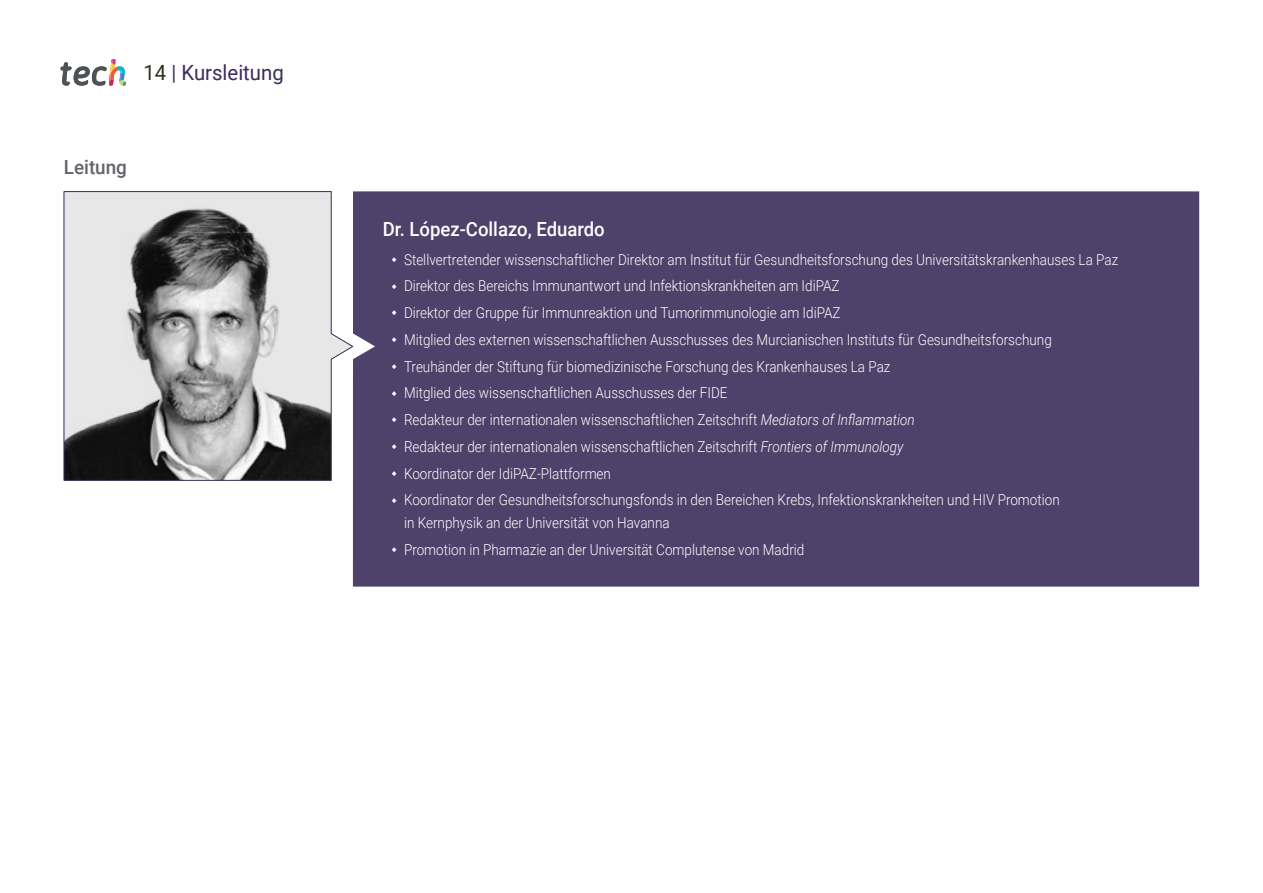
<style>
.page{position:relative;width:1263px;height:893px;background:#fff}
.page>*{position:absolute;margin:0;border:0;box-sizing:border-box;transform-origin:0 0}
.t1{font:21px "Roboto";color:#3b2c5a}
.t2{font:500 19.5px "Roboto";color:#fff;scale:.95 1}
.t3{font:500 19.5px "Roboto";color:#61646a}
.t4{font:300 15px/26.7px "Roboto";color:#fff;scale:.9 1}
.s1{color:#312e20}
.s2{font-style:italic}
</style>
<div class="page">
<svg style="left:64px;top:191px;width:289px;height:290px;background:#aaaaab"></svg>
<div style="left:353px;top:191px;width:846px;height:396px;background:#4e416a"></div>
<svg style="left:61px;top:59px;width:65px;height:27px"></svg>
<svg style="left:392px;top:257px;width:5px;height:5px"></svg>
<svg style="left:392px;top:284px;width:5px;height:5px"></svg>
<svg style="left:392px;top:310px;width:5px;height:5px"></svg>
<svg style="left:392px;top:337px;width:5px;height:5px"></svg>
<svg style="left:392px;top:364px;width:5px;height:5px"></svg>
<svg style="left:392px;top:391px;width:5px;height:5px"></svg>
<svg style="left:392px;top:417px;width:5px;height:5px"></svg>
<svg style="left:392px;top:444px;width:5px;height:5px"></svg>
<svg style="left:392px;top:471px;width:5px;height:5px"></svg>
<svg style="left:392px;top:498px;width:5px;height:5px"></svg>
<svg style="left:392px;top:547px;width:5px;height:5px"></svg>
<h1 class="t1" style="left:144px;top:57px;width:142px"><span class="s1">14</span> | Kursleitung</h1>
<h2 class="t3" style="left:64px;top:154px;width:65px">Leitung</h2>
<h2 class="t2" style="left:383px;top:215px;width:235px">Dr. López-Collazo, Eduardo</h2>
<p class="t4" style="left:404px;top:245px;width:795px">Stellvertretender wissenschaftlicher Direktor am Institut für Gesundheitsforschung des Universitätskrankenhauses La Paz Direktor des Bereichs Immunantwort und Infektionskrankheiten am IdiPAZ<br>Direktor der Gruppe für Immunreaktion und Tumorimmunologie am IdiPAZ<br>Mitglied des externen wissenschaftlichen Ausschusses des Murcianischen Instituts für Gesundheitsforschung Treuhänder der Stiftung für biomedizinische Forschung des Krankenhauses La Paz<br>Mitglied des wissenschaftlichen Ausschusses der FIDE<br>Redakteur der internationalen wissenschaftlichen Zeitschrift <span class="s2">Mediators of Inflammation<br></span>Redakteur der internationalen wissenschaftlichen Zeitschrift <span class="s2">Frontiers of Immunology<br></span>Koordinator der IdiPAZ-Plattformen<br>Koordinator der Gesundheitsforschungsfonds in den Bereichen Krebs, Infektionskrankheiten und HIV Promotion</p>
<p class="t4" style="left:404px;top:509px;width:446px">in Kernphysik an der Universität von Havanna<br>Promotion in Pharmazie an der Universität Complutense von Madrid</p>
</div>
